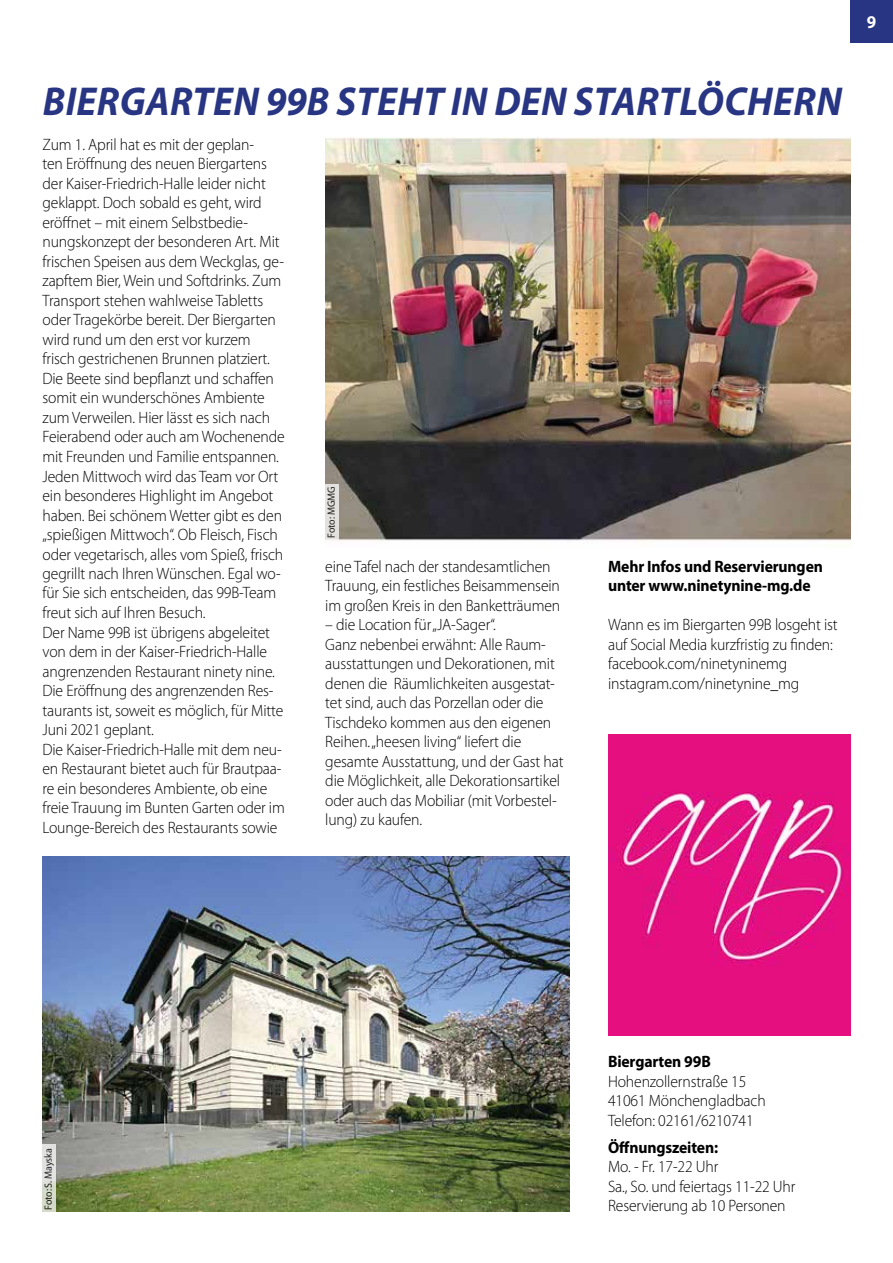
<style>
.page{position:relative;width:893px;height:1263px;background:#fff}
.page>*{position:absolute;margin:0;border:0;box-sizing:border-box;transform-origin:0 0}
.t1{font:italic 700 40.5px "Myriad Pro";letter-spacing:.01em;color:#283583;scale:.95 1}
.t2{font:700 18px "Myriad Pro";color:#fff;scale:.95 1}
.t3{font:300 16.5px/19.5px "Myriad Pro";letter-spacing:-.01em;color:#000;scale:.95 1}
.t4{font:700 16.5px/19.5px "Myriad Pro";letter-spacing:-.01em;color:#000;scale:.95 1}
.t5{font:10.5px "Myriad Pro";letter-spacing:-.01em;color:#000;scale:.95 1}
</style>
<div class="page">
<div style="left:850px;top:0;width:43px;height:43px;background:#283583"></div>
<img style="left:325px;top:138px;width:525px;height:404px">
<img style="left:608px;top:735px;width:242px;height:301px">
<div style="left:325px;top:484px;width:14px;height:56px;background:#e3e1de"></div>
<img style="left:43px;top:856px;width:527px;height:356px">
<svg style="left:43px;top:1144px;width:13px;height:68px"></svg>
<h1 class="t1" style="left:43px;top:75px;width:843px">BIERGARTEN 99B STEHT IN DEN STARTLÖCHERN</h1>
<p class="t3" style="left:43px;top:135px;width:257px">Zum 1. April hat es mit der geplan-<br>ten Eröffnung des neuen Biergartens der Kaiser-Friedrich-Halle leider nicht geklappt. Doch sobald es geht, wird eröffnet – mit einem Selbstbedie&shy;nungskonzept der besonderen Art. Mit frischen Speisen aus dem Weckglas, ge&shy;zapftem Bier, Wein und Softdrinks. Zum Transport stehen wahlweise Tabletts oder Tragekörbe bereit. Der Biergarten wird rund um den erst vor kurzem frisch gestrichenen Brunnen platziert.<br>Die Beete sind bepflanzt und schaffen somit ein wunderschönes Ambiente zum Verweilen. Hier lässt es sich nach Feierabend oder auch am Wochenende mit Freunden und Familie entspannen.<br>Jeden Mittwoch wird das Team vor Ort ein besonderes Highlight im Angebot haben. Bei schönem Wetter gibt es den „spießigen Mittwoch“. Ob Fleisch, Fisch oder vegetarisch, alles vom Spieß, frisch gegrillt nach Ihren Wünschen. Egal wo&shy;für Sie sich entscheiden, das 99B-Team freut sich auf Ihren Besuch.<br>Der Name 99B ist übrigens abgeleitet von dem in der Kaiser-Friedrich-Halle angrenzenden Restaurant ninety nine.<br>Die Eröffnung des angrenzenden Res&shy;taurants ist, soweit es möglich, für Mitte Juni 2021 geplant.<br>Die Kaiser-Friedrich-Halle mit dem neu&shy;en Restaurant bietet auch für Brautpaa&shy;re ein besonderes Ambiente, ob eine freie Trauung im Bunten Garten oder im Lounge-Bereich des Restaurants sowie</p>
<p class="t5" style="left:325px;top:538px;width:55px;rotate:-90deg">Foto: MGMG</p>
<p class="t4" style="left:608px;top:556px;width:228px">Mehr Infos und Reservierungen unter www.ninetynine-mg.de</p>
<p class="t3" style="left:608px;top:615px;width:243px">Wann es im Biergarten 99B losgeht ist auf Social Media kurzfristig zu finden: facebook.com/ninetyninemg instagram.com/ninetynine_mg</p>
<p class="t3" style="left:325px;top:556px;width:249px">eine Tafel nach der standesamtlichen<br>Trauung, ein festliches Beisammensein im großen Kreis in den Banketträumen</p>
<p class="t3" style="left:325px;top:615px;width:252px">– die Location für „JA-Sager“.<br>Ganz nebenbei erwähnt: Alle Raum&shy;ausstattungen und Dekorationen, mit denen die Räumlichkeiten ausgestat&shy;tet sind, auch das Porzellan oder die Tischdeko kommen aus den eigenen Reihen. „heesen living“ liefert die gesamte Ausstattung, und der Gast hat die Möglichkeit, alle Dekorationsartikel oder auch das Mobiliar (mit Vorbestel&shy;lung) zu kaufen.</p>
<p class="t2" style="left:867px;top:10px;width:11px">9</p>
<p class="t5" style="left:42px;top:1210px;width:66px;rotate:-90deg">Foto: S. Mayska</p>
<p class="t4" style="left:608px;top:1051px;width:110px">Biergarten 99B</p>
<p class="t3" style="left:608px;top:1071px;width:167px">Hohenzollernstraße 15<br>41061 Mönchengladbach<br>Telefon: 02161/6210741</p>
<p class="t4" style="left:608px;top:1137px;width:117px">Öffnungszeiten:</p>
<p class="t3" style="left:608px;top:1156px;width:199px">Mo. - Fr. 17-22 Uhr<br>Sa., So. und feiertags 11-22 Uhr</p>
<p class="t3" style="left:608px;top:1195px;width:188px">Reservierung ab 10 Personen</p>
</div>
